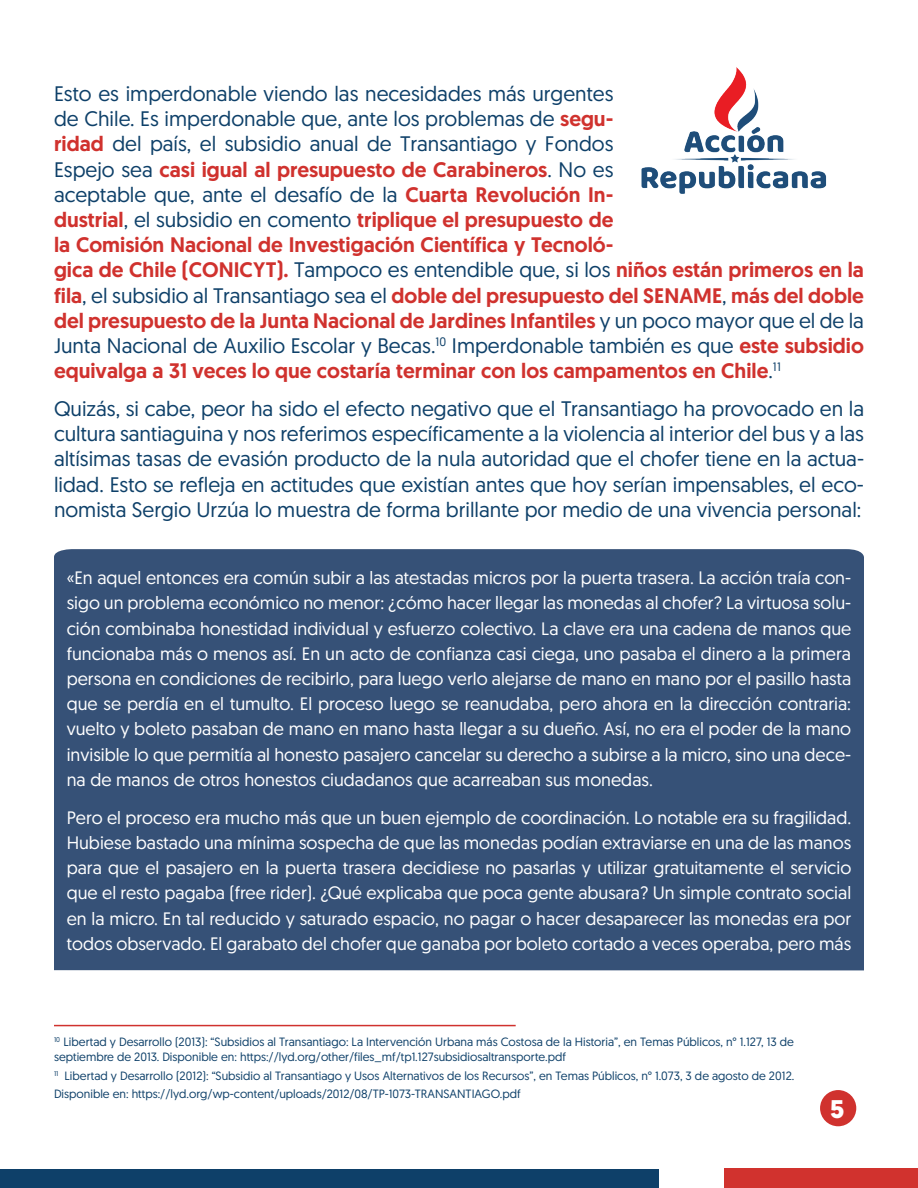
<style>
.page{position:relative;width:918px;height:1188px;background:#fff}
.page>*{position:absolute;margin:0;border:0;box-sizing:border-box;transform-origin:0 0}
.t1{font:700 25.5px "Geomanist";color:#fff}
.t2{font:500 21px/25.2px "Geomanist";color:#d0322e}
.t3{font:21px/25.2px "Geomanist";color:#0e4069;text-align:justify}
.t4{font:18px/25.2px "Geomanist";color:#fff;text-align:justify}
.t5{font:12px/14.4px "Geomanist";color:#0e4069}
.s1{font-weight:400;color:#0e4069}
</style>
<div class="page">
<div style="left:54px;top:549px;width:810px;height:421px;background:#365177"></div>
<div style="left:820px;top:1090px;width:36px;height:36px;background:#d0322e;border-radius:50%"></div>
<div style="left:0;top:1169px;width:918px;height:19px;background:#0e4069"></div>
<div style="left:660px;top:1168px;width:258px;height:20px;background:#fff"></div>
<div style="left:724px;top:1168px;width:194px;height:20px;background:#d1322e"></div>
<img style="left:641px;top:67px;width:186px;height:127px">
<hr style="left:54px;top:1025px;width:462px;height:1px;background:#d0322e">
<p class="t2" style="left:54px;top:81px;width:811px"><span class="s1">Esto es imperdonable viendo las necesidades más urgentes<br>de Chile. Es imperdonable que, ante los problemas de</span> segu-<br>ridad <span class="s1">del país, el subsidio anual de Transantiago y Fondos<br>Espejo sea</span> casi igual al presupuesto de Carabineros<span class="s1">. No es<br>aceptable que, ante el desafío de la</span> Cuarta Revolución In-<br>dustrial<span class="s1">, el subsidio en comento</span> triplique el presupuesto de<br>la Comisión Nacional de Investigación Científica y Tecnoló-<br>gica de Chile (CONICYT). <span class="s1">Tampoco es entendible que, si los</span> niños están primeros en la fila<span class="s1">, el subsidio al Transantiago sea el</span> doble del presupuesto del SENAME<span class="s1">,</span> más del doble del presupuesto de la Junta Nacional de Jardines Infantiles <span class="s1">y un poco mayor que el de la Junta Nacional de Auxilio Escolar y Becas.</span><sup>10</sup> <span class="s1">Imperdonable también es que</span> este subsidio equivalga a 31 veces lo que costaría terminar con los campamentos en Chile<span class="s1">.</span><sup>11</sup></p>
<p class="t3" style="left:54px;top:395px;width:812px">Quizás, si cabe, peor ha sido el efecto negativo que el Transantiago ha provocado en la cultura santiaguina y nos referimos específicamente a la violencia al interior del bus y a las altísimas tasas de evasión producto de la nula autoridad que el chofer tiene en la actua&shy;lidad. Esto se refleja en actitudes que existían antes que hoy serían impensables, el eco&shy;nomista Sergio Urzúa lo muestra de forma brillante por medio de una vivencia personal:</p>
<p class="t4" style="left:67px;top:565px;width:786px">«En aquel entonces era común subir a las atestadas micros por la puerta trasera. La acción traía con&shy;sigo un problema económico no menor: ¿cómo hacer llegar las monedas al chofer? La virtuosa solu&shy;ción combinaba honestidad individual y esfuerzo colectivo. La clave era una cadena de manos que funcionaba más o menos así. En un acto de confianza casi ciega, uno pasaba el dinero a la primera persona en condiciones de recibirlo, para luego verlo alejarse de mano en mano por el pasillo hasta que se perdía en el tumulto. El proceso luego se reanudaba, pero ahora en la dirección contraria: vuelto y boleto pasaban de mano en mano hasta llegar a su dueño. Así, no era el poder de la mano invisible lo que permitía al honesto pasajero cancelar su derecho a subirse a la micro, sino una dece&shy;na de manos de otros honestos ciudadanos que acarreaban sus monedas.</p>
<p class="t4" style="left:67px;top:804px;width:786px">Pero el proceso era mucho más que un buen ejemplo de coordinación. Lo notable era su fragilidad.<br>Hubiese bastado una mínima sospecha de que las monedas podían extraviarse en una de las manos para que el pasajero en la puerta trasera decidiese no pasarlas y utilizar gratuitamente el servicio que el resto pagaba (free rider). ¿Qué explicaba que poca gente abusara? Un simple contrato social en la micro. En tal reducido y saturado espacio, no pagar o hacer desaparecer las monedas era por todos observado. El garabato del chofer que ganaba por boleto cortado a veces operaba, pero más</p>
<p class="t5" style="left:54px;top:1035px;width:742px"><sup>10</sup> Libertad y Desarrollo (2013): “Subsidios al Transantiago: La Intervención Urbana más Costosa de la Historia”, en Temas Públicos, n° 1.127, 13 de septiembre de 2013. Disponible en: https://lyd.org/other/files_mf/tp1.127subsidiosaltransporte.pdf</p>
<p class="t5" style="left:54px;top:1066px;width:742px;line-height:18.6px"><sup>11</sup> Libertad y Desarrollo (2012): “Subsidio al Transantiago y Usos Alternativos de los Recursos”, en Temas Públicos, n° 1.073, 3 de agosto de 2012.<br>Disponible en: https://lyd.org/wp-content/uploads/2012/08/TP-1073-TRANSANTIAGO.pdf</p>
<h1 class="t1" style="left:830px;top:1092px;width:16px">5</h1>
</div>
